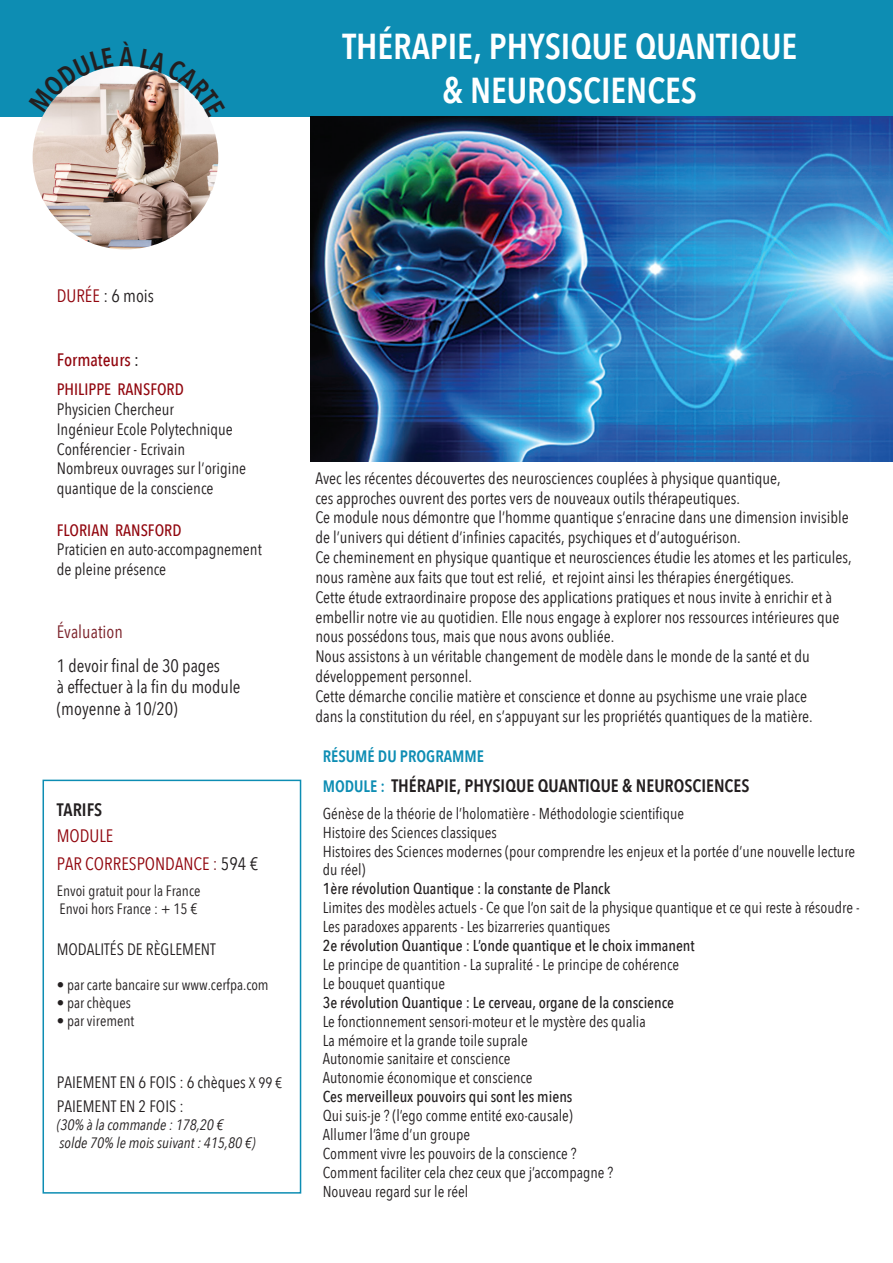
<style>
.page{position:relative;width:893px;height:1263px;background:#fff}
.page>*{position:absolute;margin:0;border:0;box-sizing:border-box;transform-origin:0 0}
.t1{font:600 36px "Avenir Next Condensed";color:#fff}
.BLOC_page_paire{font:18px/21.6px "Avenir Next Condensed";color:#231f20}
.BLOC_page_paire-2{font:600 18px/26.4px "Avenir Next Condensed";color:#231f20}
.BLOC_page_paire-3{font:18px "Avenir Next Condensed";color:#91060e}
.BLOC_page_paire-4{font:500 18px "Avenir Next Condensed";color:#91060e}
.BLOC_page_paire-5{font:18px "Avenir Next Condensed";color:#7b2129}
.BLOC_page_paire-6{font:16.5px/19.8px "Avenir Next Condensed";color:#231f20}
.BLOC_page_paire-7{font:500 16.5px "Avenir Next Condensed";color:#91060e}
.t2{font:600 16.5px "Avenir Next Condensed";color:#0d8db3}
.t3{font:15.75px/18.9px "Avenir Next Condensed";color:#231f20}
.t4{font:500 15.75px "Avenir Next Condensed";color:#231f20}
.BLOC_page_paire-8{font:15px/18px "Avenir Next Condensed";color:#231f20}
.BLOC_page_paire-9{font:italic 15px/18px "Avenir Next Condensed";color:#231f20}
.s1{color:#91060e}
.s2{color:#231f20}
.s3{font-weight:400;color:#91060e}
.s4{color:#7b2129}
.s5{font-size:15px}
.s6{font-size:16.5px;color:#0d8db3}
</style>
<div class="page">
<div style="left:0;top:0;width:893px;height:117px;background:#0d8db3"></div>
<div style="left:43px;top:780px;width:258px;height:413px;border:2px solid #0d8db3"></div>
<img style="left:33px;top:66px;width:185px;height:183px">
<img style="left:310px;top:117px;width:583px;height:344px">
<svg style="left:33px;top:66px;width:81px;height:46px"></svg>
<svg style="left:140px;top:66px;width:78px;height:51px"></svg>
<p class="t1" style="left:343px;top:16px;width:456px">THÉRAPIE, PHYSIQUE QUANTIQUE</p>
<p class="t1" style="left:443px;top:59px;width:256px">&amp; NEUROSCIENCES</p>
<p class="BLOC_page_paire" style="left:57px;top:284px;width:99px"><span class="s1">DURÉE</span> : 6 mois</p>
<p class="BLOC_page_paire-4" style="left:57px;top:349px;width:84px">Formateurs <span class="s2">:</span></p>
<p class="BLOC_page_paire-7" style="left:57px;top:379px;width:129px">PHILIPPE RANSFORD</p>
<p class="BLOC_page_paire-6" style="left:57px;top:398px;width:119px">Physicien Chercheur</p>
<p class="BLOC_page_paire-6" style="left:57px;top:418px;width:178px">Ingénieur Ecole Polytechnique</p>
<p class="BLOC_page_paire-6" style="left:57px;top:438px;width:130px">Conférencier - Ecrivain</p>
<p class="BLOC_page_paire-6" style="left:57px;top:458px;width:191px">Nombreux ouvrages sur l’origine quantique de la conscience</p>
<p class="BLOC_page_paire-7" style="left:57px;top:520px;width:126px">FLORIAN RANSFORD</p>
<p class="BLOC_page_paire-6" style="left:57px;top:539px;width:206px">Praticien en auto-accompagnement</p>
<p class="BLOC_page_paire-6" style="left:57px;top:559px;width:111px">de pleine présence</p>
<p class="BLOC_page_paire-5" style="left:57px;top:616px;width:68px">Évaluation</p>
<p class="BLOC_page_paire" style="left:57px;top:654px;width:165px">1 devoir final de 30 pages</p>
<p class="BLOC_page_paire" style="left:57px;top:675px;width:185px">à effectuer à la fin du module (moyenne à 10/20)</p>
<p class="BLOC_page_paire-2" style="left:57px;top:796px;width:58px">TARIFS<br><span class="s3">MODULE</span></p>
<p class="BLOC_page_paire-3" style="left:57px;top:848px;width:203px">PAR CORRESPONDANCE <span class="s4">:</span> <span class="s2">594 €</span></p>
<p class="BLOC_page_paire-8" style="left:57px;top:881px;width:145px">Envoi gratuit pour la France<br>Envoi hors France : + 15 €</p>
<p class="BLOC_page_paire-6" style="left:57px;top:938px;width:161px">MODALITÉS DE RÈGLEMENT</p>
<p class="BLOC_page_paire-8" style="left:57px;top:975px;width:213px">• par carte bancaire sur www.cerfpa.com</p>
<p class="BLOC_page_paire-8" style="left:57px;top:993px;width:76px">• par chèques</p>
<p class="BLOC_page_paire-8" style="left:57px;top:1011px;width:79px">• par virement</p>
<p class="BLOC_page_paire-6" style="left:57px;top:1069px;width:227px;line-height:24.3px">PAIEMENT EN 6 FOIS : 6 chèques <span class="s5">X 99 €<br></span>PAIEMENT EN 2 FOIS :</p>
<p class="BLOC_page_paire-9" style="left:57px;top:1116px;width:200px">(30% à la commande : 178,20 €<br>solde 70% le mois suivant : 415,80 €)</p>
<p class="BLOC_page_paire-6" style="left:315px;top:467px;width:467px">Avec les récentes découvertes des neurosciences couplées à physique quantique,</p>
<p class="BLOC_page_paire-6" style="left:315px;top:487px;width:426px">ces approches ouvrent des portes vers de nouveaux outils thérapeutiques.</p>
<p class="BLOC_page_paire-6" style="left:315px;top:507px;width:535px">Ce module nous démontre que l’homme quantique s’enracine dans une dimension invisible</p>
<p class="BLOC_page_paire-6" style="left:315px;top:527px;width:427px">de l’univers qui détient d’infinies capacités, psychiques et d’autoguérison.</p>
<p class="BLOC_page_paire-6" style="left:315px;top:547px;width:538px">Ce cheminement en physique quantique et neurosciences étudie les atomes et les particules, nous ramène aux faits que tout est relié, et rejoint ainsi les thérapies énergétiques.</p>
<p class="BLOC_page_paire-6" style="left:315px;top:586px;width:518px">Cette étude extraordinaire propose des applications pratiques et nous invite à enrichir et à</p>
<p class="BLOC_page_paire-6" style="left:315px;top:606px;width:526px">embellir notre vie au quotidien. Elle nous engage à explorer nos ressources intérieures que</p>
<p class="BLOC_page_paire-6" style="left:315px;top:626px;width:300px">nous possédons tous, mais que nous avons oubliée.</p>
<p class="BLOC_page_paire-6" style="left:315px;top:646px;width:496px">Nous assistons à un véritable changement de modèle dans le monde de la santé et du</p>
<p class="BLOC_page_paire-6" style="left:315px;top:665px;width:158px">développement personnel.</p>
<p class="BLOC_page_paire-6" style="left:315px;top:685px;width:493px">Cette démarche concilie matière et conscience et donne au psychisme une vraie place</p>
<p class="BLOC_page_paire-6" style="left:315px;top:705px;width:499px">dans la constitution du réel, en s’appuyant sur les propriétés quantiques de la matière.</p>
<p class="t2" style="left:323px;top:742px;width:163px">RÉSUMÉ DU PROGRAMME</p>
<p class="BLOC_page_paire-2" style="left:323px;top:772px;width:428px"><span class="s6">MODULE :</span> THÉRAPIE, PHYSIQUE QUANTIQUE &amp; NEUROSCIENCES</p>
<p class="t3" style="left:323px;top:803px;width:363px">Génèse de la théorie de l’holomatière - Méthodologie scientifique</p>
<p class="t3" style="left:323px;top:822px;width:176px">Histoire des Sciences classiques</p>
<p class="t3" style="left:323px;top:841px;width:534px">Histoires des Sciences modernes (pour comprendre les enjeux et la portée d’une nouvelle lecture du réel)</p>
<p class="t4" style="left:323px;top:879px;width:289px">1ère révolution Quantique : la constante de Planck</p>
<p class="t3" style="left:323px;top:897px;width:538px">Limites des modèles actuels - Ce que l’on sait de la physique quantique et ce qui reste à résoudre -<br>Les paradoxes apparents - Les bizarreries quantiques</p>
<p class="t4" style="left:323px;top:936px;width:373px">2e révolution Quantique : L’onde quantique et le choix immanent</p>
<p class="t3" style="left:323px;top:954px;width:358px">Le principe de quantition - La supralité - Le principe de cohérence</p>
<p class="t3" style="left:323px;top:973px;width:124px">Le bouquet quantique</p>
<p class="t4" style="left:323px;top:993px;width:353px">3e révolution Quantique : Le cerveau, organe de la conscience</p>
<p class="t3" style="left:323px;top:1011px;width:324px">Le fonctionnement sensori-moteur et le mystère des qualia</p>
<p class="t3" style="left:323px;top:1030px;width:206px">La mémoire et la grande toile suprale</p>
<p class="t3" style="left:323px;top:1049px;width:189px">Autonomie sanitaire et conscience</p>
<p class="t3" style="left:323px;top:1068px;width:211px">Autonomie économique et conscience</p>
<p class="t4" style="left:323px;top:1087px;width:251px">Ces merveilleux pouvoirs qui sont les miens</p>
<p class="t3" style="left:323px;top:1105px;width:251px">Qui suis-je ? (l’ego comme entité exo-causale)</p>
<p class="t3" style="left:323px;top:1124px;width:149px">Allumer l’âme d’un groupe</p>
<p class="t3" style="left:323px;top:1143px;width:255px">Comment vivre les pouvoirs de la conscience ?</p>
<p class="t3" style="left:323px;top:1162px;width:292px">Comment faciliter cela chez ceux que j’accompagne ?</p>
<p class="t3" style="left:323px;top:1181px;width:147px">Nouveau regard sur le réel</p>
</div>
